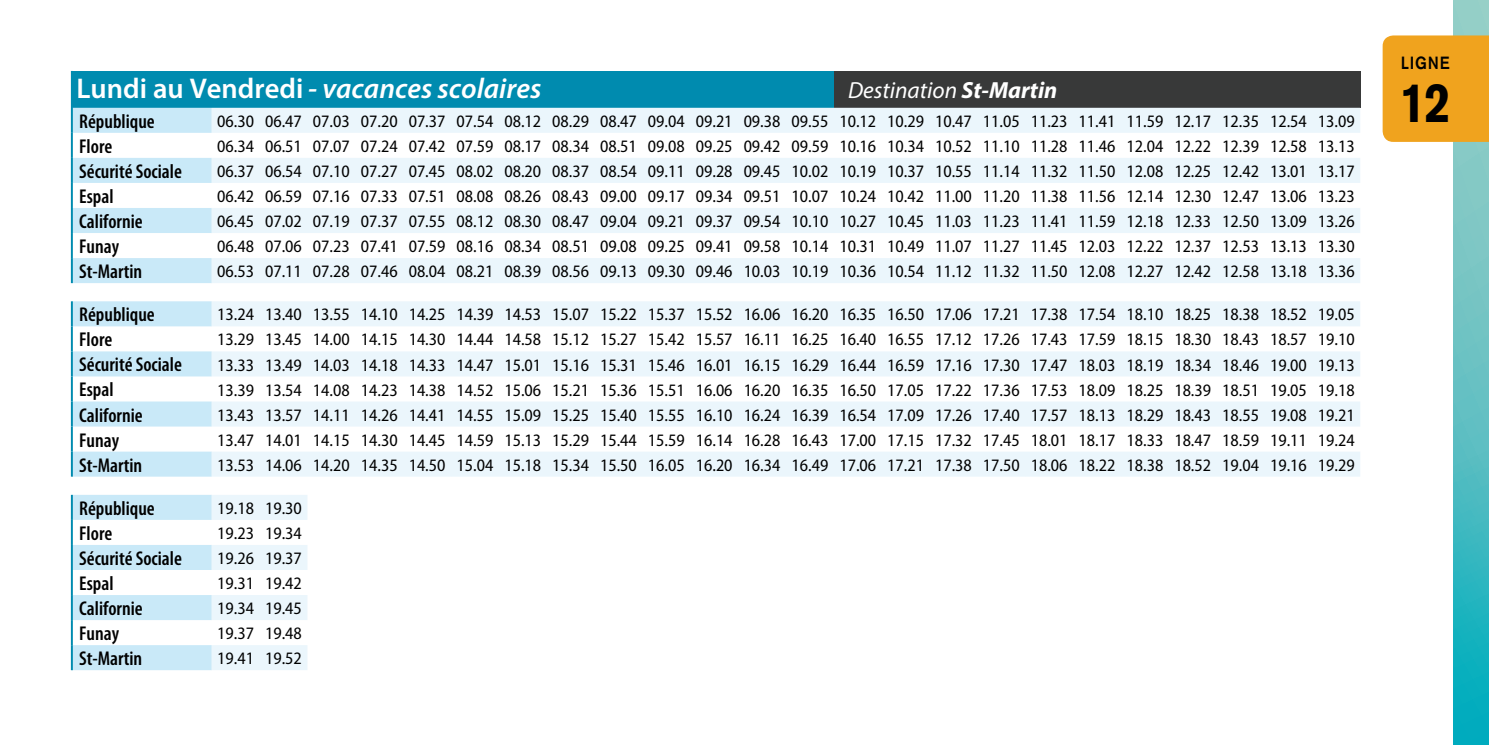
<style>
.page{position:relative;width:1489px;height:745px;background:#fff}
.page>*{position:absolute;margin:0;border:0;box-sizing:border-box;transform-origin:0 0}
.t1{font:700 55px "Akzidenz Grotesk BE";color:#000;scale:.85 1}
.t2{font:italic 600 28.5px "Myriad Pro";color:#fff}
.t3{font:italic 23.25px "Myriad Pro";color:#fff}
.t4{font:600 condensed 20px "Myriad Pro";color:#000}
.t5{font:semi-condensed 17.5px "Myriad Pro";color:#000}
.t6{font:500 17.5px "Akzidenz Grotesk BE";letter-spacing:.05em;color:#000;scale:.9 1}
.s1{font-style:normal}
.s2{font-weight:700}
</style>
<div class="page">
<svg style="left:1453px;top:0;width:35px;height:744px"></svg>
<div style="left:72px;top:71px;width:761px;height:37px;background:#008baf"></div>
<div style="left:833px;top:71px;width:527px;height:37px;background:#383939"></div>
<svg style="left:73px;top:108px;width:139px;height:175px"></svg>
<svg style="left:212px;top:108px;width:1148px;height:175px;fill:#ebf6fc"></svg>
<hr style="left:71px;top:71px;width:2px;height:37px;background:#008baf">
<hr style="left:71px;top:108px;width:2px;height:25px;background:#008baf">
<hr style="left:71px;top:133px;width:2px;height:25px;background:#008baf">
<hr style="left:71px;top:158px;width:2px;height:25px;background:#008baf">
<hr style="left:71px;top:183px;width:2px;height:25px;background:#008baf">
<hr style="left:71px;top:208px;width:2px;height:25px;background:#008baf">
<hr style="left:71px;top:233px;width:2px;height:25px;background:#008baf">
<hr style="left:71px;top:258px;width:2px;height:25px;background:#008baf">
<svg style="left:73px;top:301px;width:139px;height:175px"></svg>
<svg style="left:212px;top:301px;width:1148px;height:175px;fill:#ebf6fc"></svg>
<hr style="left:71px;top:301px;width:2px;height:25px;background:#008baf">
<hr style="left:71px;top:326px;width:2px;height:25px;background:#008baf">
<hr style="left:71px;top:351px;width:2px;height:25px;background:#008baf">
<hr style="left:71px;top:376px;width:2px;height:25px;background:#008baf">
<hr style="left:71px;top:401px;width:2px;height:25px;background:#008baf">
<hr style="left:71px;top:426px;width:2px;height:25px;background:#008baf">
<hr style="left:71px;top:451px;width:2px;height:25px;background:#008baf">
<svg style="left:73px;top:495px;width:234px;height:174px"></svg>
<hr style="left:71px;top:494px;width:2px;height:25px;background:#008baf">
<hr style="left:71px;top:519px;width:2px;height:25px;background:#008baf">
<hr style="left:71px;top:544px;width:2px;height:25px;background:#008baf">
<hr style="left:71px;top:569px;width:2px;height:25px;background:#008baf">
<hr style="left:71px;top:594px;width:2px;height:25px;background:#008baf">
<hr style="left:71px;top:619px;width:2px;height:25px;background:#008baf">
<hr style="left:71px;top:644px;width:2px;height:25px;background:#008baf">
<div style="left:1382px;top:35px;width:106px;height:107px;background:#f0a31e"></div>
<h2 class="t2" style="left:76px;top:71px;width:466px"><span class="s1">Lundi au Vendredi</span> - vacances scolaires</h2>
<h3 class="t3" style="left:848px;top:76px;width:211px">Destination <span class="s2">St-Martin</span></h3>
<p class="t4" style="left:79px;top:110px;width:77px">République</p>
<p class="t5" style="left:217px;top:111px;width:1138px">06.30 06.47 07.03 07.20 07.37 07.54 08.12 08.29 08.47 09.04 09.21 09.38 09.55 10.12 10.29 10.47 11.05 11.23 11.41 11.59 12.17 12.35 12.54 13.09</p>
<p class="t4" style="left:79px;top:135px;width:35px">Flore</p>
<p class="t5" style="left:217px;top:136px;width:1138px">06.34 06.51 07.07 07.24 07.42 07.59 08.17 08.34 08.51 09.08 09.25 09.42 09.59 10.16 10.34 10.52 11.10 11.28 11.46 12.04 12.22 12.39 12.58 13.13</p>
<p class="t4" style="left:79px;top:160px;width:104px">Sécurité Sociale</p>
<p class="t5" style="left:217px;top:161px;width:1138px">06.37 06.54 07.10 07.27 07.45 08.02 08.20 08.37 08.54 09.11 09.28 09.45 10.02 10.19 10.37 10.55 11.14 11.32 11.50 12.08 12.25 12.42 13.01 13.17</p>
<p class="t4" style="left:79px;top:185px;width:36px">Espal</p>
<p class="t5" style="left:217px;top:186px;width:1138px">06.42 06.59 07.16 07.33 07.51 08.08 08.26 08.43 09.00 09.17 09.34 09.51 10.07 10.24 10.42 11.00 11.20 11.38 11.56 12.14 12.30 12.47 13.06 13.23</p>
<p class="t4" style="left:79px;top:210px;width:65px">Californie</p>
<p class="t5" style="left:217px;top:211px;width:1138px">06.45 07.02 07.19 07.37 07.55 08.12 08.30 08.47 09.04 09.21 09.37 09.54 10.10 10.27 10.45 11.03 11.23 11.41 11.59 12.18 12.33 12.50 13.09 13.26</p>
<p class="t4" style="left:79px;top:235px;width:41px">Funay</p>
<p class="t5" style="left:217px;top:236px;width:1138px">06.48 07.06 07.23 07.41 07.59 08.16 08.34 08.51 09.08 09.25 09.41 09.58 10.14 10.31 10.49 11.07 11.27 11.45 12.03 12.22 12.37 12.53 13.13 13.30</p>
<p class="t4" style="left:79px;top:260px;width:64px">St-Martin</p>
<p class="t5" style="left:217px;top:262px;width:1138px">06.53 07.11 07.28 07.46 08.04 08.21 08.39 08.56 09.13 09.30 09.46 10.03 10.19 10.36 10.54 11.12 11.32 11.50 12.08 12.27 12.42 12.58 13.18 13.36</p>
<p class="t4" style="left:79px;top:303px;width:77px">République</p>
<p class="t5" style="left:217px;top:305px;width:1138px">13.24 13.40 13.55 14.10 14.25 14.39 14.53 15.07 15.22 15.37 15.52 16.06 16.20 16.35 16.50 17.06 17.21 17.38 17.54 18.10 18.25 18.38 18.52 19.05</p>
<p class="t4" style="left:79px;top:328px;width:35px">Flore</p>
<p class="t5" style="left:217px;top:330px;width:1138px">13.29 13.45 14.00 14.15 14.30 14.44 14.58 15.12 15.27 15.42 15.57 16.11 16.25 16.40 16.55 17.12 17.26 17.43 17.59 18.15 18.30 18.43 18.57 19.10</p>
<p class="t4" style="left:79px;top:353px;width:104px">Sécurité Sociale</p>
<p class="t5" style="left:217px;top:355px;width:1138px">13.33 13.49 14.03 14.18 14.33 14.47 15.01 15.16 15.31 15.46 16.01 16.15 16.29 16.44 16.59 17.16 17.30 17.47 18.03 18.19 18.34 18.46 19.00 19.13</p>
<p class="t4" style="left:79px;top:378px;width:36px">Espal</p>
<p class="t5" style="left:217px;top:380px;width:1138px">13.39 13.54 14.08 14.23 14.38 14.52 15.06 15.21 15.36 15.51 16.06 16.20 16.35 16.50 17.05 17.22 17.36 17.53 18.09 18.25 18.39 18.51 19.05 19.18</p>
<p class="t4" style="left:79px;top:403px;width:65px">Californie</p>
<p class="t5" style="left:217px;top:405px;width:1138px">13.43 13.57 14.11 14.26 14.41 14.55 15.09 15.25 15.40 15.55 16.10 16.24 16.39 16.54 17.09 17.26 17.40 17.57 18.13 18.29 18.43 18.55 19.08 19.21</p>
<p class="t4" style="left:79px;top:428px;width:41px">Funay</p>
<p class="t5" style="left:217px;top:430px;width:1138px">13.47 14.01 14.15 14.30 14.45 14.59 15.13 15.29 15.44 15.59 16.14 16.28 16.43 17.00 17.15 17.32 17.45 18.01 18.17 18.33 18.47 18.59 19.11 19.24</p>
<p class="t4" style="left:79px;top:454px;width:64px">St-Martin</p>
<p class="t5" style="left:217px;top:455px;width:1138px">13.53 14.06 14.20 14.35 14.50 15.04 15.18 15.34 15.50 16.05 16.20 16.34 16.49 17.06 17.21 17.38 17.50 18.06 18.22 18.38 18.52 19.04 19.16 19.29</p>
<p class="t4" style="left:79px;top:497px;width:77px">République</p>
<p class="t5" style="left:217px;top:498px;width:86px">19.18 19.30</p>
<p class="t4" style="left:79px;top:522px;width:35px">Flore</p>
<p class="t5" style="left:217px;top:523px;width:86px">19.23 19.34</p>
<p class="t4" style="left:79px;top:547px;width:104px">Sécurité Sociale</p>
<p class="t5" style="left:217px;top:548px;width:86px">19.26 19.37</p>
<p class="t4" style="left:79px;top:572px;width:36px">Espal</p>
<p class="t5" style="left:217px;top:573px;width:86px">19.31 19.42</p>
<p class="t4" style="left:79px;top:597px;width:65px">Californie</p>
<p class="t5" style="left:217px;top:598px;width:86px">19.34 19.45</p>
<p class="t4" style="left:79px;top:622px;width:41px">Funay</p>
<p class="t5" style="left:217px;top:623px;width:86px">19.37 19.48</p>
<p class="t4" style="left:79px;top:647px;width:64px">St-Martin</p>
<p class="t5" style="left:217px;top:648px;width:86px">19.41 19.52</p>
<p class="t6" style="left:1400px;top:52px;width:56px">LIGNE</p>
<h1 class="t1" style="left:1399px;top:70px;width:62px">12</h1>
</div>
